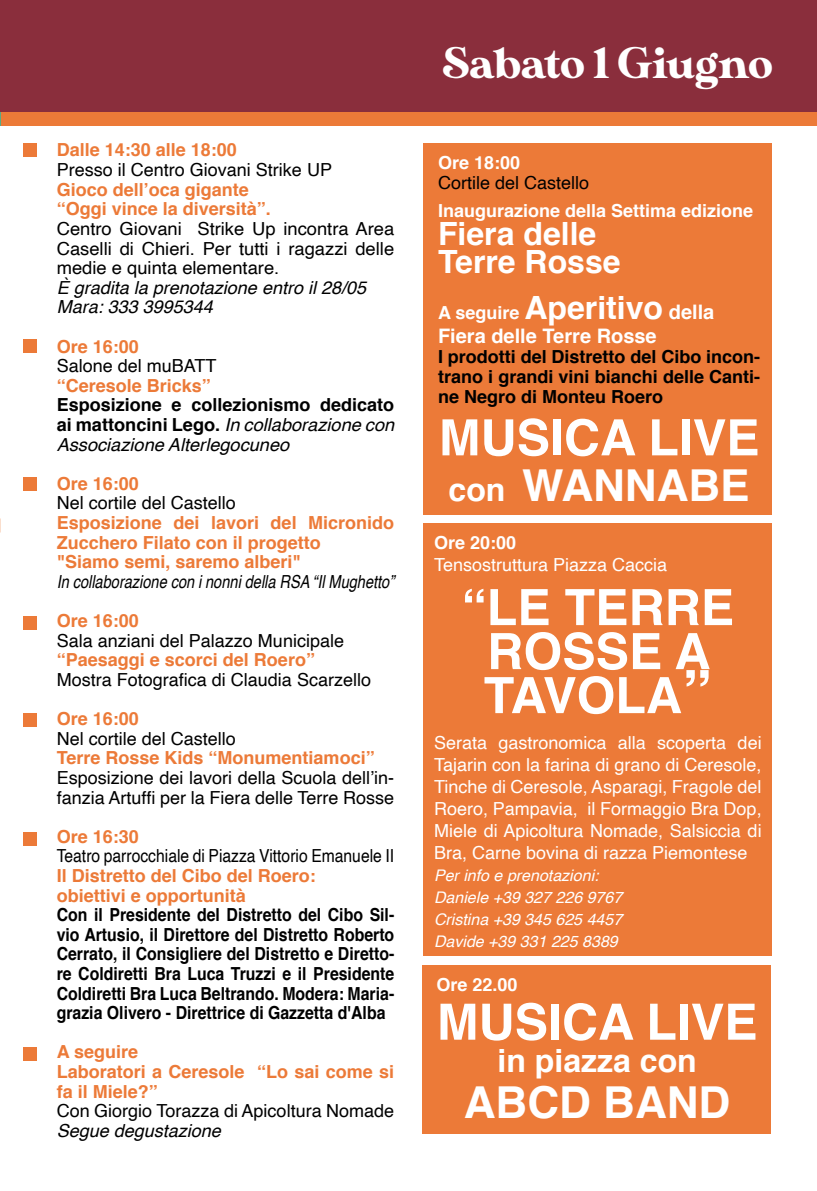
<style>
.page{position:relative;width:817px;height:1191px;background:#fff}
.page>*{position:absolute;margin:0;border:0;box-sizing:border-box;transform-origin:0 0}
.t1{font:700 50px/44px "Helvetica";color:#fff;text-align:center}
.t2{font:700 44px "Helvetica";color:#fff}
.t3{font:44px "MADE Sunflower";letter-spacing:-.005em;color:#fff}
.t4{font:700 32px/28px "Helvetica";color:#fff}
.t5{font:700 20px "Helvetica";color:#fff}
.t6{font:18px/19.6px "Helvetica";color:#000;text-align:justify}
.t7{font:700 18px/19.6px "Helvetica";color:#ec7a38}
.t8{font:700 18px/19.6px "Helvetica";color:#000;text-align:justify;scale:.88 1}
.t9{font:18px/22px "Helvetica";color:#fff;text-align:justify}
.t10{font:700 18px/20px "Helvetica";color:#000;text-align:justify}
.t11{font:italic 18px/19.6px "Helvetica";color:#000}
.t12{font:700 18px "Helvetica";color:#fff}
.t13{font:italic 18px "Helvetica";color:#000;scale:.81 1}
.t14{font:18px "Helvetica";color:#000;scale:.87 1}
.t15{font:italic 16px/22px "Helvetica";color:#fff}
.s1{font-weight:400;font-style:italic}
.s2{font-size:18px}
.s3{font-size:20px}
.s4{font-size:32px}
.s5{font-size:60px}
</style>
<div class="page">
<div style="left:0;top:0;width:816px;height:112px;background:#8a2e3c"></div>
<div style="left:0;top:112px;width:816px;height:13px;background:#ec7a38"></div>
<div style="left:24px;top:616px;width:13px;height:13px;background:#ec7a38"></div>
<div style="left:24px;top:477px;width:13px;height:14px;background:#ec7a38"></div>
<div style="left:24px;top:339px;width:13px;height:13px;background:#ec7a38"></div>
<div style="left:24px;top:143px;width:13px;height:13px;background:#ec7a38"></div>
<div style="left:24px;top:713px;width:13px;height:13px;background:#ec7a38"></div>
<div style="left:24px;top:832px;width:13px;height:14px;background:#ec7a38"></div>
<div style="left:24px;top:1047px;width:13px;height:13px;background:#ec7a38"></div>
<div style="left:423px;top:143px;width:348px;height:371px;background:#ec7a38"></div>
<svg style="left:0;top:112px;width:1px;height:13px"></svg>
<div style="left:422px;top:523px;width:349px;height:433px;background:#ec7a38"></div>
<div style="left:422px;top:964px;width:348px;height:169px;background:#ec7a38"></div>
<p class="t7" style="left:57px;top:141px;width:182px">Dalle 14:30 alle 18:00</p>
<p class="t6" style="left:57px;top:160px;width:277px">Presso il Centro Giovani Strike UP</p>
<p class="t7" style="left:57px;top:180px;width:216px">Gioco dell’oca gigante “Oggi vince la diversità”.</p>
<p class="t6" style="left:57px;top:219px;width:339px">Centro Giovani Strike Up incontra Area Caselli di Chieri. Per tutti i ragazzi delle medie e quinta elementare.</p>
<p class="t11" style="left:57px;top:278px;width:311px">È gradita la prenotazione entro il 28/05<br>Mara: 333 3995344</p>
<p class="t7" style="left:57px;top:337px;width:84px">Ore 16:00</p>
<p class="t6" style="left:57px;top:356px;width:161px">Salone del muBATT</p>
<p class="t7" style="left:57px;top:376px;width:156px">“Ceresole Bricks”</p>
<p class="t10" style="left:57px;top:395px;width:339px">Esposizione e collezionismo dedicato ai mattoncini Lego. <span class="s1">In collaborazione con Associazione Alterlegocuneo</span></p>
<p class="t7" style="left:57px;top:474px;width:84px">Ore 16:00</p>
<p class="t6" style="left:57px;top:494px;width:181px">Nel cortile del Castello</p>
<p class="t7" style="left:57px;top:513px;width:339px">Esposizione dei lavori del Micronido<br>Zucchero Filato con il progetto<br>"Siamo semi, saremo alberi"</p>
<p class="t13" style="left:57px;top:567px;width:418px">In collaborazione con i nonni della RSA “Il Mughetto”</p>
<p class="t7" style="left:57px;top:611px;width:84px">Ore 16:00</p>
<p class="t6" style="left:57px;top:631px;width:289px">Sala anziani del Palazzo Municipale</p>
<p class="t7" style="left:57px;top:650px;width:260px">“Paesaggi e scorci del Roero”</p>
<p class="t6" style="left:57px;top:670px;width:316px">Mostra Fotografica di Claudia Scarzello</p>
<p class="t7" style="left:57px;top:709px;width:84px">Ore 16:00</p>
<p class="t6" style="left:57px;top:729px;width:181px">Nel cortile del Castello</p>
<p class="t7" style="left:57px;top:748px;width:319px">Terre Rosse Kids “Monumentiamoci”</p>
<p class="t6" style="left:57px;top:768px;width:339px">Esposizione dei lavori della Scuola dell’in&shy;fanzia Artuffi per la Fiera delle Terre Rosse</p>
<p class="t7" style="left:57px;top:827px;width:84px">Ore 16:30</p>
<p class="t14" style="left:57px;top:842px;width:389px">Teatro parrocchiale di Piazza Vittorio Emanuele II</p>
<p class="t7" style="left:57px;top:866px;width:261px">Il Distretto del Cibo del Roero: obiettivi e opportunità</p>
<p class="t8" style="left:57px;top:905px;width:385px">Con il Presidente del Distretto del Cibo Sil&shy;vio Artusio, il Direttore del Distretto Roberto Cerrato, il Consigliere del Distretto e Diretto&shy;re Coldiretti Bra Luca Truzzi e il Presidente Coldiretti Bra Luca Beltrando. Modera: Maria&shy;grazia Olivero - Direttrice di Gazzetta d'Alba</p>
<p class="t7" style="left:57px;top:1042px;width:339px">A seguire<br>Laboratori a Ceresole “Lo sai come si fa il Miele?”</p>
<p class="t6" style="left:57px;top:1101px;width:339px">Con Giorgio Torazza di Apicoltura Nomade</p>
<p class="t11" style="left:57px;top:1121px;width:166px">Segue degustazione</p>
<h2 class="t3" style="left:443px;top:38px;width:331px">Sabato 1 Giugno</h2>
<p class="t12" style="left:438px;top:148px;width:84px">Ore 18:00</p>
<p class="t6" style="left:438px;top:174px;width:153px">Cortile del Castello</p>
<p class="t12" style="left:438px;top:196px;width:317px">Inaugurazione della Settima edizione</p>
<h3 class="t4" style="left:438px;top:220px;width:184px">Fiera delle<br>Terre Rosse</h3>
<h3 class="t4" style="left:438px;top:294px;width:278px"><span class="s2">A seguire</span> Aperitivo <span class="s3">della</span></h3>
<p class="t5" style="left:438px;top:320px;width:220px">Fiera delle Terre Rosse</p>
<p class="t10" style="left:438px;top:347px;width:324px">I prodotti del Distretto del Cibo incon&shy;trano i grandi vini bianchi delle Canti&shy;ne Negro di Monteu Roero</p>
<h1 class="t1" style="left:438px;top:416px;width:322px">MUSICA LIVE</h1>
<h2 class="t2" style="left:448px;top:450px;width:302px"><span class="s4">con</span> WANNABE</h2>
<p class="t12" style="left:434px;top:528px;width:84px">Ore 20:00</p>
<p class="t9" style="left:434px;top:554px;width:235px">Tensostruttura Piazza Caccia</p>
<h1 class="t1" style="left:461px;top:586px;width:274px">“LE TERRE<br>ROSSE A<br>TAVOLA<span class="s5">”</span></h1>
<p class="t9" style="left:434px;top:732px;width:329px">Serata gastronomica alla scoperta dei Tajarin con la farina di grano di Ceresole, Tinche di Ceresole, Asparagi, Fragole del Roero, Pampavia, il Formaggio Bra Dop, Miele di Apicoltura Nomade, Salsiccia di Bra, Carne bovina di razza Piemontese</p>
<p class="t15" style="left:434px;top:865px;width:190px">Per info e prenotazioni:<br>Daniele +39 327 226 9767<br>Cristina +39 345 625 4457<br>Davide +39 331 225 8389</p>
<p class="t12" style="left:436px;top:970px;width:83px">Ore 22.00</p>
<h1 class="t1" style="left:436px;top:1000px;width:322px">MUSICA LIVE</h1>
<h3 class="t4" style="left:497px;top:1046px;width:201px">in piazza con</h3>
<h2 class="t2" style="left:463px;top:1066px;width:268px">ABCD BAND</h2>
</div>
